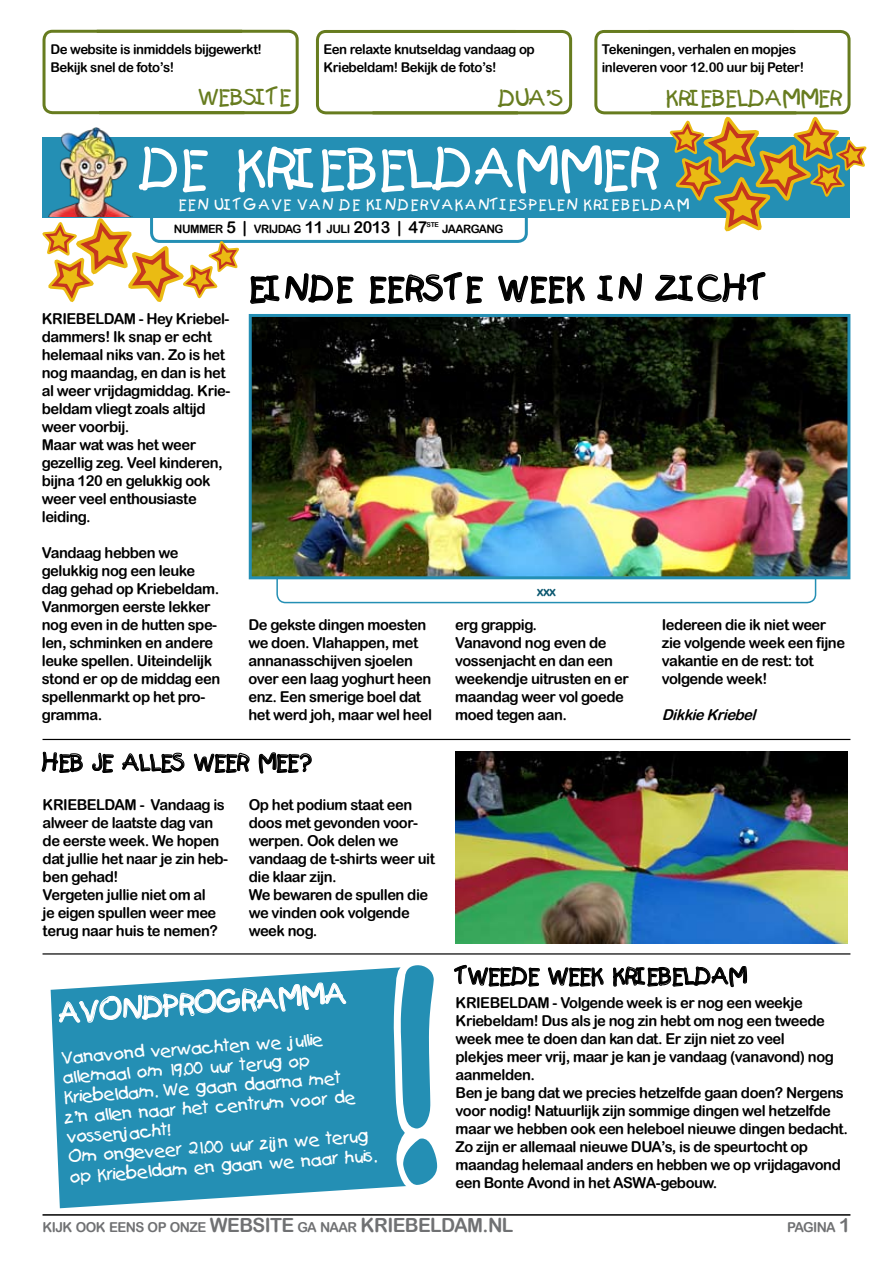
<style>
.page{position:relative;width:893px;height:1263px;background:#fff}
.page>*{position:absolute;margin:0;border:0;box-sizing:border-box;transform-origin:0 0}
.t1{font:54px "Kids Plain";letter-spacing:-.05em;color:#fff}
.t2{font:33px "Kids Plain";color:#000}
.t3{font:28.5px "Kids Plain";color:#fff}
.t4{font:22.5px "Kids Plain";letter-spacing:-.05em;color:#000}
.t5{font:22.5px "Kids Plain";letter-spacing:-.05em;color:#677c1f}
.t6{font:19.5px "Arial Rounded MT Bold";color:#707173}
.t7{font:16.65px/20px "Kids Plain";color:#fff}
.t8{font:15px/18px "Arial Rounded MT Bold";letter-spacing:-.03em;color:#000}
.t9{font:15px "Kids Plain";letter-spacing:.07em;color:#fff}
.t10{font:italic 15px "Arial Rounded MT Bold";color:#000}
.t11{font:13.65px "Arial Rounded MT Bold";letter-spacing:-.045em;color:#707173}
.t12{font:13.5px/18px "Arial Rounded MT Bold";letter-spacing:-.03em;color:#000}
.t13{font:13.5px "Arial Rounded MT Bold";color:#0c5870}
.t14{font:11.55px "Arial Rounded MT Bold";letter-spacing:-.045em;color:#000}
.t15{font:6.75px "Arial Rounded MT Bold";color:#000}
.s1{font-size:16.5px}
.s2{font-size:19.5px}
</style>
<div class="page">
<div style="left:150px;top:193px;width:378px;height:50px;border:3px solid #248fb4;border-radius:9px"></div>
<div style="left:43px;top:137px;width:807px;height:80px;background:#248fb4"></div>
<img style="left:60px;top:128px;width:68px;height:59px">
<svg style="left:42px;top:29px;width:257px;height:86px"></svg>
<hr style="left:43px;top:1214px;width:807px;height:2px;background:#000">
<hr style="left:43px;top:953px;width:807px;height:1px;background:#000">
<svg style="left:250px;top:273px;width:104px;height:31px"></svg>
<svg style="left:369px;top:272px;width:114px;height:32px"></svg>
<svg style="left:498px;top:275px;width:87px;height:29px"></svg>
<svg style="left:597px;top:273px;width:45px;height:29px"></svg>
<svg style="left:655px;top:272px;width:111px;height:31px"></svg>
<hr style="left:43px;top:739px;width:807px;height:1px;background:#000">
<svg style="left:51px;top:968px;width:328px;height:240px;fill:#248fb4"></svg>
<svg style="left:58px;top:968px;width:289px;height:74px"></svg>
<img style="left:456px;top:751px;width:392px;height:192px">
<div style="left:276px;top:555px;width:540px;height:48px;border:2px solid #248fb4;border-radius:9px"></div>
<img style="left:253px;top:318px;width:593px;height:257px">
<div style="left:249px;top:314px;width:601px;height:265px;border:3px solid #248fb4"></div>
<svg style="left:316px;top:29px;width:257px;height:86px"></svg>
<svg style="left:42px;top:187px;width:197px;height:116px"></svg>
<svg style="left:593px;top:29px;width:274px;height:203px"></svg>
<svg style="left:379px;top:935px;width:162px;height:253px"></svg>
<svg style="left:547px;top:967px;width:57px;height:20px"></svg>
<svg style="left:612px;top:954px;width:136px;height:34px"></svg>
<svg style="left:41px;top:751px;width:42px;height:22px"></svg>
<svg style="left:92px;top:752px;width:22px;height:21px"></svg>
<svg style="left:121px;top:740px;width:64px;height:33px"></svg>
<svg style="left:193px;top:752px;width:57px;height:21px"></svg>
<svg style="left:258px;top:752px;width:54px;height:22px"></svg>
<p class="t12" style="left:50px;top:40px;width:213px">De website is inmiddels bijgewerkt!<br>Bekijk snel de foto’s!</p>
<h3 class="t5" style="left:198px;top:83px;width:95px">WEBSITE</h3>
<p class="t12" style="left:323px;top:40px;width:213px">Een relaxte knutseldag vandaag op<br>Kriebeldam! Bekijk de foto’s!</p>
<h3 class="t5" style="left:498px;top:84px;width:68px">DUA’S</h3>
<p class="t12" style="left:602px;top:40px;width:204px">Tekeningen, verhalen en mopjes inleveren voor 12.00 uur bij Peter!</p>
<h3 class="t5" style="left:666px;top:84px;width:179px">KRIEBELDAMMER</h3>
<h1 class="t1" style="left:139px;top:135px;width:523px">DE KRIEBELDAMMER</h1>
<p class="t14" style="left:174px;top:222px;width:255px">NUMMER <span class="s1">5 |</span> VRIJDAG <span class="s1">11</span> JULI <span class="s1">2013 | 47</span></p>
<p class="t15" style="left:427px;top:221px;width:14px">STE</p>
<p class="t14" style="left:442px;top:222px;width:63px">JAARGANG</p>
<p class="t9" style="left:179px;top:195px;width:512px">EEN UITGAVE VAN DE KINDERVAKANTIESPELEN KRIEBELDAM</p>
<p class="t8" style="left:42px;top:309px;width:190px">KRIEBELDAM - Hey Kriebel&shy;dammers! Ik snap er echt helemaal niks van. Zo is het nog maandag, en dan is het al weer vrijdagmiddag. Krie&shy;beldam vliegt zoals altijd weer voorbij.<br>Maar wat was het weer gezellig zeg. Veel kinderen, bijna 120 en gelukkig ook weer veel enthousiaste leiding.</p>
<p class="t8" style="left:42px;top:543px;width:180px">Vandaag hebben we gelukkig nog een leuke dag gehad op Kriebeldam.<br>Vanmorgen eerste lekker nog even in de hutten spe&shy;len, schminken en andere leuke spellen. Uiteindelijk stond er op de middag een spellenmarkt op het pro&shy;gramma.</p>
<h2 class="t2" style="left:249px;top:268px;width:521px">EINDE EERSTE WEEK IN ZICHT</h2>
<p class="t13" style="left:537px;top:583px;width:21px">xxx</p>
<p class="t8" style="left:248px;top:615px;width:185px">De gekste dingen moesten we doen. Vlahappen, met annanasschijven sjoelen over een laag yoghurt heen enz. Een smerige boel dat het werd joh, maar wel heel</p>
<p class="t8" style="left:455px;top:615px;width:175px">erg grappig.<br>Vanavond nog even de vossenjacht en dan een weekendje uitrusten en er maandag weer vol goede moed tegen aan.</p>
<p class="t8" style="left:662px;top:615px;width:185px">Iedereen die ik niet weer zie volgende week een fijne vakantie en de rest: tot volgende week!</p>
<p class="t10" style="left:662px;top:706px;width:100px">DikkieKriebel</p>
<h3 class="t4" style="left:43px;top:748px;width:271px">HEB JE ALLES WEER MEE?</h3>
<p class="t8" style="left:43px;top:795px;width:187px">KRIEBELDAM - Vandaag is alweer de laatste dag van de eerste week. We hopen dat jullie het naar je zin heb&shy;ben gehad!<br>Vergeten jullie niet om al<br>je eigen spullen weer mee terug naar huis te nemen?</p>
<p class="t8" style="left:249px;top:795px;width:188px">Op het podium staat een doos met gevonden voor&shy;werpen. Ook delen we vandaag de t-shirts weer uit die klaar zijn.<br>We bewaren de spullen die we vinden ook volgende week nog.</p>
<h3 class="t3" style="left:57px;top:996px;width:291px;rotate:-4deg">AVONDPROGRAMMA</h3>
<p class="t7" style="left:61px;top:1048px;width:309px;rotate:-4deg">Vanavond verwachten we jullie allemaal om 19.00 uur terug op<br>Kriebeldam. We gaan daarna met<br>z’n allen naar het centrum voor de vossenjacht!<br>Om ongeveer 21.00 uur zijn we terug op Kriebeldam en gaan we naar huis.</p>
<h3 class="t4" style="left:456px;top:962px;width:294px">TWEEDE WEEK KRIEBELDAM</h3>
<p class="t8" style="left:456px;top:993px;width:394px">KRIEBELDAM - Volgende week is er nog een weekje Kriebeldam! Dus als je nog zin hebt om nog een tweede week mee te doen dan kan dat. Er zijn niet zo veel<br>plekjes meer vrij, maar je kan je vandaag (vanavond) nog aanmelden.<br>Ben je bang dat we precies hetzelfde gaan doen? Nergens voor nodig! Natuurlijk zijn sommige dingen wel hetzelfde maar we hebben ook een heleboel nieuwe dingen bedacht.<br>Zo zijn er allemaal nieuwe DUA’s, is de speurtocht op maandag helemaal anders en hebben we op vrijdagavond een Bonte Avond in het ASWA-gebouw.</p>
<p class="t11" style="left:43px;top:1219px;width:222px">KIJK OOK EENS OP ONZE <span class="s2">WEBSITE</span></p>
<p class="t11" style="left:298px;top:1219px;width:75px">GA NAAR <span class="s2">KRIE</span></p>
<h3 class="t6" style="left:405px;top:1214px;width:27px">BELDAM</h3>
<h3 class="t6" style="left:483px;top:1214px;width:19px">.NL</h3>
<p class="t11" style="left:787px;top:1219px;width:65px">PAGINA <span class="s2">1</span></p>
</div>
